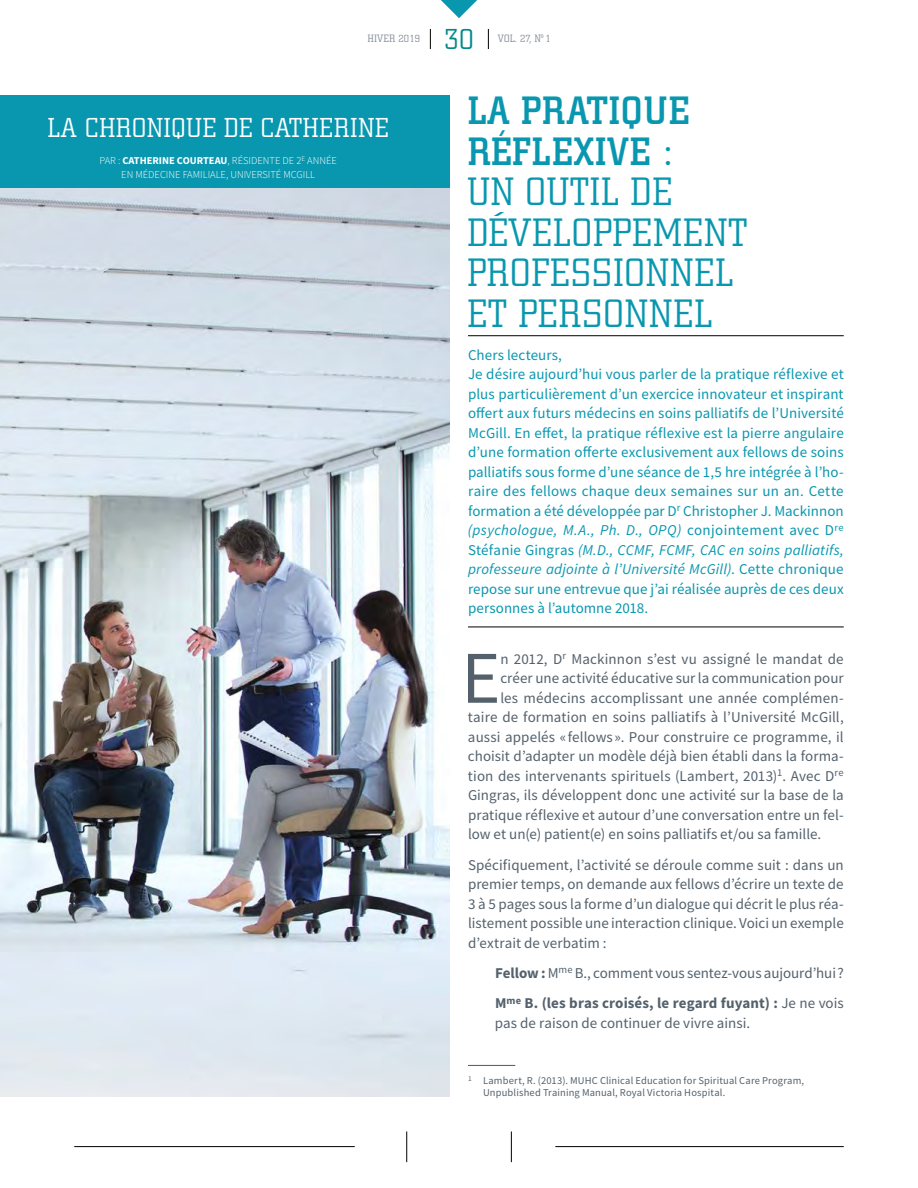
<style>
.page{position:relative;width:918px;height:1188px;background:#fff}
.page>*{position:absolute;margin:0;border:0;box-sizing:border-box;transform-origin:0 0}
.t1{font:74.4px "Source Sans Pro";color:#54616c}
.t2{font:300 39px/40.5px "City";letter-spacing:.04em;color:#0997af}
.t3{font:500 39px/40.5px "City";letter-spacing:.04em;color:#0997af}
.t4{font:300 29.4px "City";color:#008a89}
.t5{font:300 27px "City";letter-spacing:.05em;color:#fff}
.t6{font:15px/19.5px "Source Sans Pro";letter-spacing:.005em;color:#54616c;text-align:justify}
.t7{font:15px/19.5px "Source Sans Pro";letter-spacing:.005em;color:#0997af}
.t8{font:10.5px/12px "Source Sans Pro";letter-spacing:.015em;color:#54616c}
.t9{font:300 10.5px/13.5px "Source Sans Pro";color:#fff;text-align:center}
.t10{font:300 10.5px "City";letter-spacing:.02em;color:#818a95}
.t11{font:300 10.5px "City";letter-spacing:.04em;color:#818a95}
.s1{font-weight:700}
.s2{font-style:italic}
</style>
<div class="page">
<img style="left:0;top:188px;width:450px;height:908px">
<svg style="left:430px;top:29px;width:1px;height:20px"></svg>
<svg style="left:488px;top:29px;width:1px;height:20px"></svg>
<svg style="left:441px;top:0;width:36px;height:18px"></svg>
<hr style="left:74px;top:1146px;width:281px;height:1px;background:#000">
<hr style="left:555px;top:1146px;width:289px;height:1px;background:#000">
<hr style="left:406px;top:1132px;width:1px;height:30px;background:#000">
<hr style="left:511px;top:1132px;width:1px;height:30px;background:#000">
<div style="left:0;top:95px;width:450px;height:93px;background:#0997af"></div>
<hr style="left:468px;top:335px;width:376px;height:1px;background:#000">
<hr style="left:468px;top:627px;width:376px;height:1px;background:#000">
<hr style="left:468px;top:1065px;width:47px;height:1px;background:#54616c">
<p class="t11" style="left:368px;top:33px;width:54px">HIVER 2019</p>
<h3 class="t4" style="left:444px;top:23px;width:31px">30</h3>
<p class="t10" style="left:498px;top:33px;width:54px">VOL. 27, Nº 1</p>
<h3 class="t5" style="left:48px;top:113px;width:342px">LA CHRONIQUE DE CATHERINE</h3>
<p class="t9" style="left:100px;top:154px;width:239px">PAR : <span class="s1">CATHERINE COURTEAU</span>, RÉSIDENTE DE 2<sup>E</sup> ANNÉE<br>EN MÉDECINE FAMILIALE, UNIVERSITÉ MCGILL</p>
<h2 class="t3" style="left:468px;top:91px;width:223px">LA PRATIQUE<br>RÉFLEXIVE :</h2>
<h2 class="t2" style="left:468px;top:172px;width:281px">UN OUTIL DE<br>DÉVELOPPEMENT<br>PROFESSIONNEL<br>ET PERSONNEL</h2>
<p class="t7" style="left:468px;top:345px;width:377px">Chers lecteurs,<br>Je désire aujourd’hui vous parler de la pratique réflexive et plus particulièrement d’un exercice innovateur et inspirant offert aux futurs médecins en soins palliatifs de l’Université McGill. En effet, la pratique réflexive est la pierre angulaire d’une formation offerte exclusivement aux fellows de soins palliatifs sous forme d’une séance de 1,5 hre intégrée à l’ho&shy;raire des fellows chaque deux semaines sur un an. Cette formation a été développée par D<sup>r</sup> Christopher J. Mackinnon <span class="s2">(psychologue, M.A., Ph. D., OPQ)</span> conjointement avec D<sup>re </sup>Stéfanie Gingras <span class="s2">(M.D., CCMF, FCMF, CAC en soins palliatifs, professeure adjointe à l’Université McGill)</span>. Cette chronique repose sur une entrevue que j’ai réalisée auprès de ces deux personnes à l’automne 2018.</p>
<h1 class="t1" style="left:461px;top:631px;width:41px">E</h1>
<p class="t6" style="left:500px;top:649px;width:345px">n 2012, D<sup>r</sup> Mackinnon s’est vu assigné le mandat de</p>
<p class="t6" style="left:500px;top:668px;width:345px">créer une activité éducative sur la communication pour</p>
<p class="t6" style="left:500px;top:688px;width:345px">les médecins accomplissant une année complémen-</p>
<p class="t6" style="left:468px;top:707px;width:377px">taire de formation en soins palliatifs à l’Université McGill,</p>
<p class="t6" style="left:468px;top:727px;width:377px">aussi appelés « fellows ». Pour construire ce programme, il</p>
<p class="t6" style="left:468px;top:746px;width:377px">choisit d’adapter un modèle déjà bien établi dans la forma-</p>
<p class="t6" style="left:468px;top:766px;width:377px">tion des intervenants spirituels (Lambert, 2013)<sup>1</sup>. Avec D<sup>re</sup></p>
<p class="t6" style="left:468px;top:785px;width:377px">Gingras, ils développent donc une activité sur la base de la</p>
<p class="t6" style="left:468px;top:805px;width:377px">pratique réflexive et autour d’une conversation entre un fel-</p>
<p class="t6" style="left:468px;top:824px;width:355px">low et un(e) patient(e) en soins palliatifs et/ou sa famille.</p>
<p class="t6" style="left:468px;top:855px;width:377px">Spécifiquement, l’activité se déroule comme suit : dans un premier temps, on demande aux fellows d’écrire un texte de 3 à 5 pages sous la forme d’un dialogue qui décrit le plus réa&shy;listement possible une interaction clinique. Voici un exemple d’extrait de verbatim :</p>
<p class="t6" style="left:495px;top:958px;width:350px;line-height:30.3px"><span class="s1">Fellow:</span> M<sup>me</sup> B., comment vous sentez-vous aujourd’hui ?<br><span class="s1">M</span><sup>me</sup> <span class="s1">B. (les bras croisés, le regard fuyant) :</span> Je ne vois</p>
<p class="t6" style="left:495px;top:1013px;width:257px">pas de raison de continuer de vivre ainsi.</p>
<p class="t8" style="left:483px;top:1075px;width:323px;text-indent:-15px"><sup>1</sup> Lambert, R. (2013). MUHC Clinical Education for Spiritual Care Program,<br>Unpublished Training Manual, Royal Victoria Hospital.</p>
</div>
